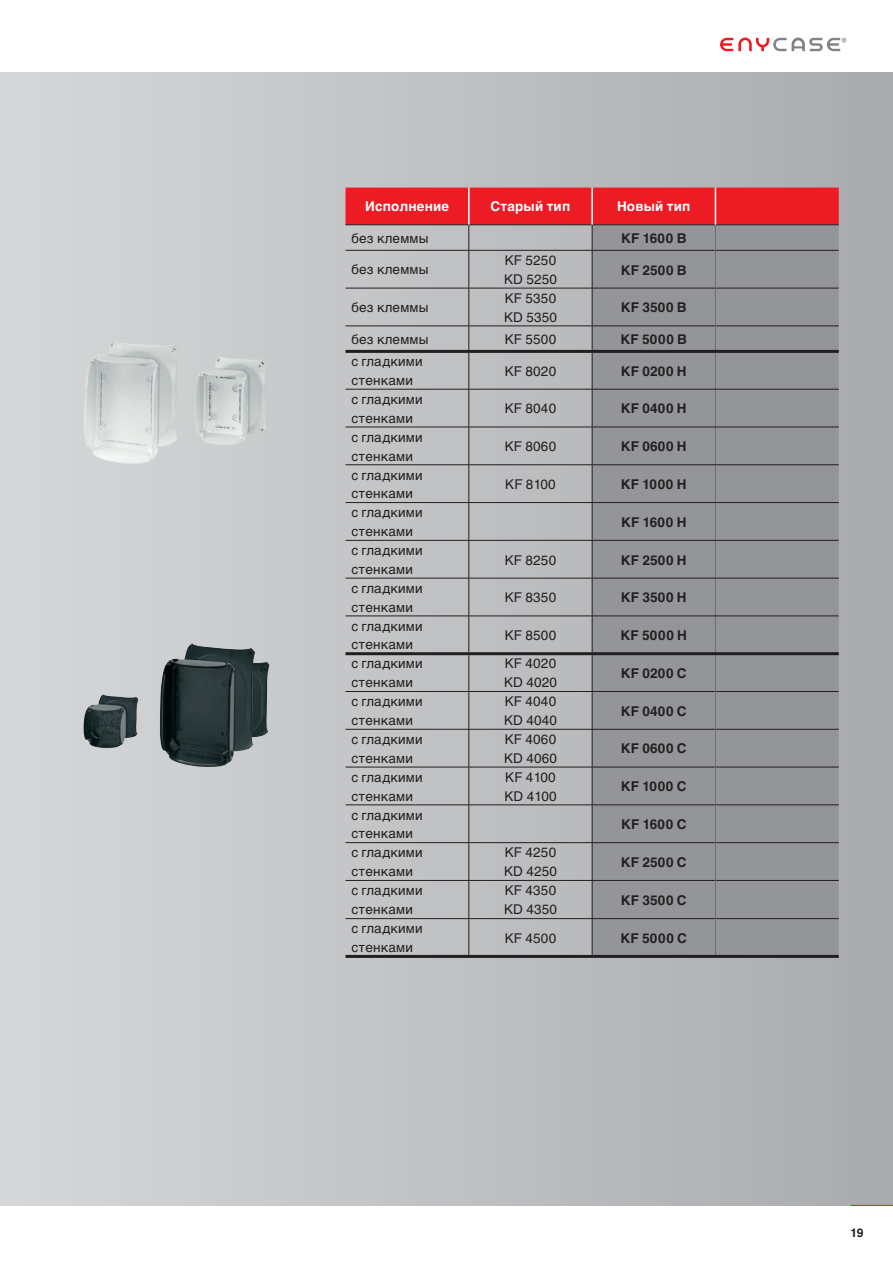
<style>
.page{position:relative;width:893px;height:1263px;background:#fff}
.page>*{position:absolute;margin:0;border:0;box-sizing:border-box;transform-origin:0 0}
.t1{font:13.5px/18.8px "Helvetica Cyr Upright";letter-spacing:.015em;color:#231f20}
.t2{font:700 13.5px "Helvetica Cyr";letter-spacing:.015em;color:#231f20}
.t3{font:700 13.5px "Helvetica Cyr";letter-spacing:.015em;color:#fff}
.t4{font:700 12px "Helvetica Cyr";color:#231f20}
</style>
<div class="page">
<svg style="left:720px;top:38px;width:126px;height:13px"></svg>
<div style="left:0;top:72px;width:893px;height:1133px;background:linear-gradient(to right,#d6d7d9,#a8aaad)"></div>
<div style="left:593px;top:289px;width:246px;height:666px;background:#939598"></div>
<hr style="left:468px;top:288px;width:1px;height:38px;background:#231f20">
<hr style="left:592px;top:288px;width:1px;height:38px;background:#231f20">
<svg style="left:468px;top:327px;width:1px;height:23px"></svg>
<svg style="left:592px;top:327px;width:1px;height:23px"></svg>
<hr style="left:468px;top:353px;width:1px;height:36px;background:#231f20">
<hr style="left:592px;top:353px;width:1px;height:36px;background:#231f20">
<hr style="left:468px;top:389px;width:1px;height:38px;background:#231f20">
<hr style="left:592px;top:389px;width:1px;height:38px;background:#231f20">
<hr style="left:468px;top:427px;width:1px;height:37px;background:#231f20">
<hr style="left:592px;top:427px;width:1px;height:37px;background:#231f20">
<hr style="left:468px;top:465px;width:1px;height:37px;background:#231f20">
<hr style="left:592px;top:465px;width:1px;height:37px;background:#231f20">
<hr style="left:468px;top:503px;width:1px;height:37px;background:#231f20">
<hr style="left:592px;top:503px;width:1px;height:37px;background:#231f20">
<hr style="left:468px;top:540px;width:1px;height:38px;background:#231f20">
<hr style="left:592px;top:540px;width:1px;height:38px;background:#231f20">
<hr style="left:468px;top:578px;width:1px;height:38px;background:#231f20">
<hr style="left:592px;top:578px;width:1px;height:38px;background:#231f20">
<hr style="left:468px;top:616px;width:1px;height:36px;background:#231f20">
<hr style="left:592px;top:616px;width:1px;height:36px;background:#231f20">
<hr style="left:468px;top:655px;width:1px;height:36px;background:#231f20">
<hr style="left:592px;top:655px;width:1px;height:36px;background:#231f20">
<hr style="left:468px;top:692px;width:1px;height:37px;background:#231f20">
<hr style="left:592px;top:692px;width:1px;height:37px;background:#231f20">
<hr style="left:468px;top:729px;width:1px;height:38px;background:#231f20">
<hr style="left:592px;top:729px;width:1px;height:38px;background:#231f20">
<hr style="left:468px;top:767px;width:1px;height:38px;background:#231f20">
<hr style="left:592px;top:767px;width:1px;height:38px;background:#231f20">
<hr style="left:468px;top:805px;width:1px;height:37px;background:#231f20">
<hr style="left:592px;top:805px;width:1px;height:37px;background:#231f20">
<hr style="left:468px;top:843px;width:1px;height:37px;background:#231f20">
<hr style="left:592px;top:843px;width:1px;height:37px;background:#231f20">
<hr style="left:468px;top:881px;width:1px;height:37px;background:#231f20">
<hr style="left:592px;top:881px;width:1px;height:37px;background:#231f20">
<hr style="left:468px;top:919px;width:1px;height:36px;background:#231f20">
<hr style="left:592px;top:919px;width:1px;height:36px;background:#231f20">
<hr style="left:345px;top:288px;width:370px;height:1px;background:#231f20">
<hr style="left:716px;top:288px;width:123px;height:1px;background:#231f20">
<hr style="left:345px;top:326px;width:370px;height:1px;background:#231f20">
<hr style="left:716px;top:326px;width:123px;height:1px;background:#231f20">
<hr style="left:345px;top:691px;width:370px;height:1px;background:#231f20">
<hr style="left:716px;top:691px;width:123px;height:1px;background:#231f20">
<hr style="left:345px;top:729px;width:370px;height:1px;background:#231f20">
<hr style="left:716px;top:729px;width:123px;height:1px;background:#231f20">
<hr style="left:345px;top:767px;width:370px;height:1px;background:#231f20">
<hr style="left:716px;top:767px;width:123px;height:1px;background:#231f20">
<hr style="left:345px;top:805px;width:370px;height:1px;background:#231f20">
<hr style="left:716px;top:805px;width:123px;height:1px;background:#231f20">
<hr style="left:345px;top:842px;width:370px;height:1px;background:#231f20">
<hr style="left:716px;top:842px;width:123px;height:1px;background:#231f20">
<hr style="left:345px;top:880px;width:370px;height:1px;background:#231f20">
<hr style="left:716px;top:880px;width:123px;height:1px;background:#231f20">
<hr style="left:345px;top:918px;width:370px;height:1px;background:#231f20">
<hr style="left:716px;top:918px;width:123px;height:1px;background:#231f20">
<hr style="left:715px;top:288px;width:1px;height:38px;background:#6d6e70">
<svg style="left:715px;top:326px;width:1px;height:24px"></svg>
<hr style="left:715px;top:353px;width:1px;height:36px;background:#6d6e70">
<hr style="left:715px;top:389px;width:1px;height:38px;background:#6d6e70">
<hr style="left:715px;top:427px;width:1px;height:37px;background:#6d6e70">
<hr style="left:715px;top:465px;width:1px;height:37px;background:#6d6e70">
<hr style="left:715px;top:503px;width:1px;height:37px;background:#6d6e70">
<hr style="left:715px;top:540px;width:1px;height:38px;background:#6d6e70">
<hr style="left:715px;top:578px;width:1px;height:38px;background:#6d6e70">
<hr style="left:715px;top:616px;width:1px;height:36px;background:#6d6e70">
<hr style="left:715px;top:655px;width:1px;height:36px;background:#6d6e70">
<hr style="left:715px;top:691px;width:1px;height:38px;background:#6d6e70">
<hr style="left:715px;top:729px;width:1px;height:38px;background:#6d6e70">
<hr style="left:715px;top:767px;width:1px;height:38px;background:#6d6e70">
<hr style="left:715px;top:805px;width:1px;height:38px;background:#6d6e70">
<hr style="left:715px;top:843px;width:1px;height:37px;background:#6d6e70">
<hr style="left:715px;top:880px;width:1px;height:39px;background:#6d6e70">
<hr style="left:715px;top:919px;width:1px;height:36px;background:#6d6e70">
<svg style="left:345px;top:188px;width:494px;height:100px;background:#bd7378"></svg>
<hr style="left:715px;top:250px;width:1px;height:38px;background:#6d6e70">
<hr style="left:345px;top:389px;width:494px;height:1px;background:#231f20">
<hr style="left:345px;top:427px;width:494px;height:1px;background:#231f20">
<hr style="left:345px;top:464px;width:494px;height:1px;background:#231f20">
<hr style="left:345px;top:502px;width:494px;height:1px;background:#231f20">
<hr style="left:345px;top:540px;width:494px;height:1px;background:#231f20">
<hr style="left:345px;top:578px;width:494px;height:1px;background:#231f20">
<hr style="left:345px;top:616px;width:494px;height:1px;background:#231f20">
<hr style="left:345px;top:350px;width:494px;height:3px;background:#231f20">
<hr style="left:345px;top:652px;width:494px;height:3px;background:#231f20">
<hr style="left:345px;top:955px;width:494px;height:3px;background:#231f20">
<img style="left:195px;top:356px;width:72px;height:89px">
<img style="left:84px;top:341px;width:94px;height:123px">
<img style="left:84px;top:694px;width:54px;height:54px">
<img style="left:255px;top:658px;width:14px;height:90px">
<img style="left:160px;top:643px;width:95px;height:124px">
<hr style="left:850px;top:1205px;width:43px;height:1px;background:#ed1c24">
<p class="t3" style="left:365px;top:202px;width:85px">Исполнение</p>
<p class="t3" style="left:491px;top:202px;width:81px">Старый тип</p>
<p class="t3" style="left:617px;top:202px;width:75px">Новый тип</p>
<p class="t1" style="left:351px;top:230px;width:78px">без клеммы</p>
<p class="t2" style="left:621px;top:233px;width:67px">KF 1600 B</p>
<p class="t1" style="left:351px;top:262px;width:78px">без клеммы</p>
<p class="t1" style="left:504px;top:252px;width:54px">KF 5250<br>KD 5250</p>
<p class="t2" style="left:621px;top:265px;width:67px">KF 2500 B</p>
<p class="t1" style="left:351px;top:300px;width:78px">без клеммы</p>
<p class="t1" style="left:504px;top:290px;width:54px">KF 5350<br>KD 5350</p>
<p class="t2" style="left:621px;top:303px;width:67px">KF 3500 B</p>
<p class="t1" style="left:351px;top:331px;width:78px">без клеммы</p>
<p class="t1" style="left:505px;top:331px;width:53px">KF 5500</p>
<p class="t2" style="left:621px;top:334px;width:68px">KF 5000 B</p>
<p class="t1" style="left:351px;top:354px;width:73px">с гладкими стенками</p>
<p class="t1" style="left:505px;top:363px;width:53px">KF 8020</p>
<p class="t2" style="left:621px;top:366px;width:67px">KF 0200 H</p>
<p class="t1" style="left:351px;top:391px;width:73px">с гладкими стенками</p>
<p class="t1" style="left:505px;top:401px;width:53px">KF 8040</p>
<p class="t2" style="left:621px;top:404px;width:67px">KF 0400 H</p>
<p class="t1" style="left:351px;top:429px;width:73px">с гладкими стенками</p>
<p class="t1" style="left:505px;top:438px;width:53px">KF 8060</p>
<p class="t2" style="left:621px;top:442px;width:67px">KF 0600 H</p>
<p class="t1" style="left:351px;top:467px;width:73px">с гладкими стенками</p>
<p class="t1" style="left:505px;top:476px;width:52px">KF 8100</p>
<p class="t2" style="left:621px;top:479px;width:67px">KF 1000 H</p>
<p class="t1" style="left:351px;top:505px;width:73px">с гладкими стенками</p>
<p class="t2" style="left:621px;top:517px;width:67px">KF 1600 H</p>
<p class="t1" style="left:351px;top:542px;width:73px">с гладкими стенками</p>
<p class="t1" style="left:505px;top:552px;width:53px">KF 8250</p>
<p class="t2" style="left:621px;top:555px;width:67px">KF 2500 H</p>
<p class="t1" style="left:351px;top:580px;width:73px">с гладкими стенками</p>
<p class="t1" style="left:505px;top:590px;width:53px">KF 8350</p>
<p class="t2" style="left:621px;top:593px;width:67px">KF 3500 H</p>
<p class="t1" style="left:351px;top:618px;width:73px">с гладкими стенками</p>
<p class="t1" style="left:505px;top:627px;width:53px">KF 8500</p>
<p class="t2" style="left:621px;top:630px;width:68px">KF 5000 H</p>
<p class="t1" style="left:351px;top:656px;width:73px">с гладкими стенками</p>
<p class="t1" style="left:504px;top:656px;width:54px">KF 4020<br>KD 4020</p>
<p class="t2" style="left:621px;top:668px;width:67px">KF 0200 C</p>
<p class="t1" style="left:351px;top:694px;width:73px">с гладкими стенками</p>
<p class="t1" style="left:504px;top:694px;width:54px">KF 4040<br>KD 4040</p>
<p class="t2" style="left:621px;top:706px;width:67px">KF 0400 C</p>
<p class="t1" style="left:351px;top:731px;width:73px">с гладкими стенками</p>
<p class="t1" style="left:504px;top:731px;width:54px">KF 4060<br>KD 4060</p>
<p class="t2" style="left:621px;top:744px;width:67px">KF 0600 C</p>
<p class="t1" style="left:351px;top:769px;width:73px">с гладкими стенками</p>
<p class="t1" style="left:504px;top:769px;width:54px">KF 4100<br>KD 4100</p>
<p class="t2" style="left:621px;top:782px;width:67px">KF 1000 C</p>
<p class="t1" style="left:351px;top:807px;width:73px">с гладкими стенками</p>
<p class="t2" style="left:621px;top:819px;width:67px">KF 1600 C</p>
<p class="t1" style="left:351px;top:845px;width:73px">с гладкими стенками</p>
<p class="t1" style="left:504px;top:845px;width:54px">KF 4250<br>KD 4250</p>
<p class="t2" style="left:621px;top:857px;width:67px">KF 2500 C</p>
<p class="t1" style="left:351px;top:883px;width:73px">с гладкими стенками</p>
<p class="t1" style="left:504px;top:883px;width:54px">KF 4350<br>KD 4350</p>
<p class="t2" style="left:621px;top:895px;width:67px">KF 3500 C</p>
<p class="t1" style="left:351px;top:921px;width:73px">с гладкими стенками</p>
<p class="t1" style="left:505px;top:930px;width:53px">KF 4500</p>
<p class="t2" style="left:621px;top:933px;width:68px">KF 5000 C</p>
<p class="t4" style="left:850px;top:1228px;width:14px">19</p>
</div>
